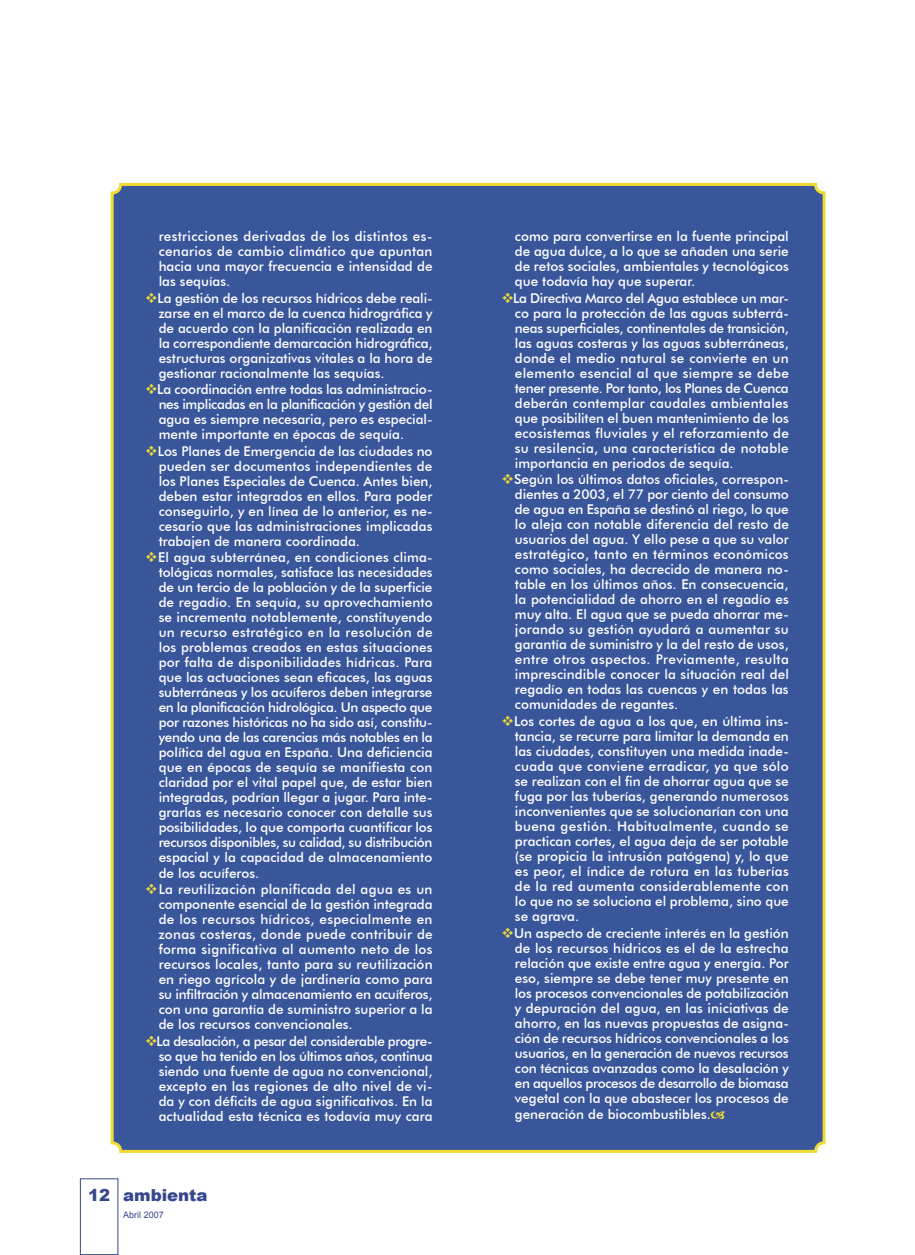
<style>
.page{position:relative;width:915px;height:1255px;background:#fff}
.page>*{position:absolute;margin:0;border:0;box-sizing:border-box;transform-origin:0 0}
.t1{font:900 16.5px "Arial";color:#36478b}
.Texto_general{font:500 13.5px/15px "Futura BT";color:#fff;text-align:justify}
.t2{font:9px "Arial";color:#36478b}
.s1{color:#efdb32}
</style>
<div class="page">
<div style="left:80px;top:1178px;width:38px;height:76px;border:1px solid #36478b"></div>
<div style="left:110px;top:182px;width:716px;height:971px;background:#3a569b"></div>
<svg style="left:710px;top:1111px;width:14px;height:8px"></svg>
<p class="Texto_general" style="left:159px;top:229px;width:275px">restricciones derivadas de los distintos es&shy;cenarios de cambio climático que apuntan hacia una mayor frecuencia e intensidad de las sequías.</p>
<p class="Texto_general" style="left:159px;top:290px;width:275px;text-indent:-14px"><span class="s1">❖</span>La gestión de los recursos hídricos debe reali&shy;zarse en el marco de la cuenca hidrográfica y de acuerdo con la planificación realizada en la correspondiente demarcación hidrográfica, estructuras organizativas vitales a la hora de gestionar racionalmente las sequías.</p>
<p class="Texto_general" style="left:159px;top:382px;width:275px;text-indent:-14px"><span class="s1">❖</span>La coordinación entre todas las administracio&shy;nes implicadas en la planificación y gestión del agua es siempre necesaria, pero es especial&shy;mente importante en épocas de sequía.</p>
<p class="Texto_general" style="left:159px;top:443px;width:275px;text-indent:-14px"><span class="s1">❖</span>Los Planes de Emergencia de las ciudades no pueden ser documentos independientes de los Planes Especiales de Cuenca. Antes bien, deben estar integrados en ellos. Para poder conseguirlo, y en línea de lo anterior, es ne&shy;cesario que las administraciones implicadas trabajen de manera coordinada.</p>
<p class="Texto_general" style="left:159px;top:550px;width:275px;text-indent:-14px"><span class="s1">❖</span>El agua subterránea, en condiciones clima&shy;tológicas normales, satisface las necesidades de un tercio de la población y de la superficie de regadío. En sequía, su aprovechamiento se incrementa notablemente, constituyendo un recurso estratégico en la resolución de los problemas creados en estas situaciones por falta de disponibilidades hídricas. Para que las actuaciones sean eficaces, las aguas subterráneas y los acuíferos deben integrarse en la planificación hidrológica. Un aspecto que por razones históricas no ha sido así, constitu&shy;yendo una de las carencias más notables en la política del agua en España. Una deficiencia que en épocas de sequía se manifiesta con claridad por el vital papel que, de estar bien integradas, podrían llegar a jugar. Para inte&shy;grarlas es necesario conocer con detalle sus posibilidades, lo que comporta cuantificar los recursos disponibles, su calidad, su distribución espacial y la capacidad de almacenamiento de los acuíferos.</p>
<p class="Texto_general" style="left:159px;top:881px;width:275px;text-indent:-14px"><span class="s1">❖</span>La reutilización planificada del agua es un componente esencial de la gestión integrada de los recursos hídricos, especialmente en zonas costeras, donde puede contribuir de forma significativa al aumento neto de los recursos locales, tanto para su reutilización en riego agrícola y de jardinería como para su infiltración y almacenamiento en acuíferos, con una garantía de suministro superior a la de los recursos convencionales.</p>
<p class="Texto_general" style="left:159px;top:1033px;width:275px;text-indent:-14px"><span class="s1">❖</span>La desalación, a pesar del considerable progre&shy;so que ha tenido en los últimos años, continua siendo una fuente de agua no convencional, excepto en las regiones de alto nivel de vi&shy;da y con déficits de agua significativos. En la actualidad esta técnica es todavía muy cara</p>
<p class="t1" style="left:88px;top:1182px;width:24px">12</p>
<p class="t1" style="left:123px;top:1182px;width:86px">ambienta</p>
<p class="t2" style="left:123px;top:1208px;width:42px">Abril 2007</p>
<p class="Texto_general" style="left:514px;top:229px;width:275px">como para convertirse en la fuente principal de agua dulce, a lo que se añaden una serie de retos sociales, ambientales y tecnológicos que todavía hay que superar.</p>
<p class="Texto_general" style="left:514px;top:290px;width:275px;text-indent:-14px"><span class="s1">❖</span>La Directiva Marco del Agua establece un mar&shy;co para la protección de las aguas subterrá&shy;neas superficiales, continentales de transición, las aguas costeras y las aguas subterráneas, donde el medio natural se convierte en un elemento esencial al que siempre se debe tener presente. Por tanto, los Planes de Cuenca deberán contemplar caudales ambientales que posibiliten el buen mantenimiento de los ecosistemas fluviales y el reforzamiento de su resilencia, una característica de notable importancia en periodos de sequía.</p>
<p class="Texto_general" style="left:514px;top:472px;width:275px;text-indent:-14px"><span class="s1">❖</span>Según los últimos datos oficiales, correspon&shy;dientes a 2003, el 77 por ciento del consumo de agua en España se destinó al riego, lo que lo aleja con notable diferencia del resto de usuarios del agua. Y ello pese a que su valor estratégico, tanto en términos económicos como sociales, ha decrecido de manera no&shy;table en los últimos años. En consecuencia, la potencialidad de ahorro en el regadío es muy alta. El agua que se pueda ahorrar me&shy;jorando su gestión ayudará a aumentar su garantía de suministro y la del resto de usos, entre otros aspectos. Previamente, resulta imprescindible conocer la situación real del regadío en todas las cuencas y en todas las comunidades de regantes.</p>
<p class="Texto_general" style="left:514px;top:713px;width:275px;text-indent:-14px"><span class="s1">❖</span>Los cortes de agua a los que, en última ins&shy;tancia, se recurre para limitar la demanda en las ciudades, constituyen una medida inade&shy;cuada que conviene erradicar, ya que sólo se realizan con el fin de ahorrar agua que se fuga por las tuberías, generando numerosos inconvenientes que se solucionarían con una buena gestión. Habitualmente, cuando se practican cortes, el agua deja de ser potable (se propicia la intrusión patógena) y, lo que es peor, el índice de rotura en las tuberías de la red aumenta considerablemente con lo que no se soluciona el problema, sino que se agrava.</p>
<p class="Texto_general" style="left:514px;top:925px;width:275px;text-indent:-14px"><span class="s1">❖</span>Un aspecto de creciente interés en la gestión de los recursos hídricos es el de la estrecha relación que existe entre agua y energía. Por eso, siempre se debe tener muy presente en los procesos convencionales de potabilización y depuración del agua, en las iniciativas de ahorro, en las nuevas propuestas de asigna&shy;ción de recursos hídricos convencionales a los usuarios, en la generación de nuevos recursos con técnicas avanzadas como la desalación y en aquellos procesos de desarrollo de biomasa vegetal con la que abastecer los procesos de</p>
<p class="Texto_general" style="left:514px;top:1106px;width:197px">generación de biocombustibles.</p>
</div>
